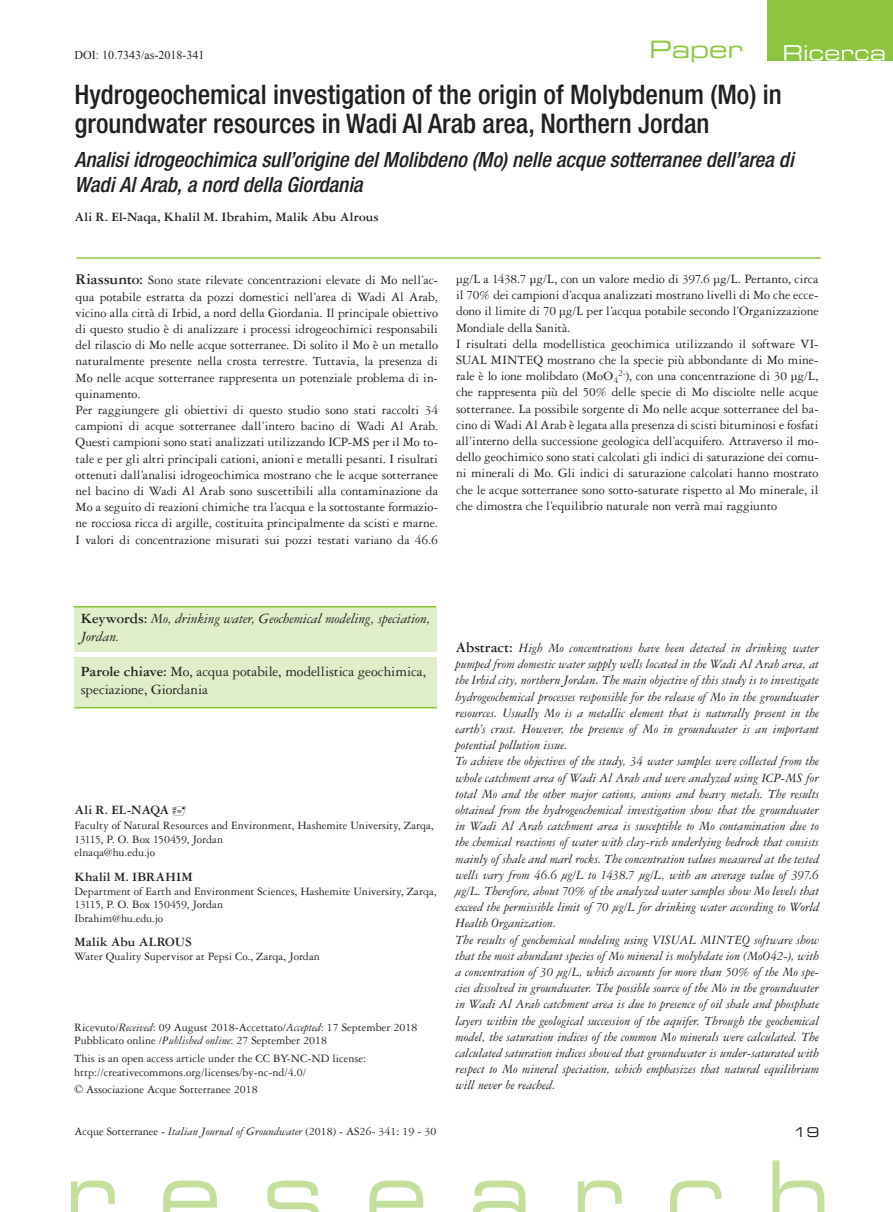
<style>
.page{position:relative;width:893px;height:1212px;background:#fff}
.page>*{position:absolute;margin:0;border:0;box-sizing:border-box;transform-origin:0 0}
.t1{font:500 condensed 27px/28.5px "Helvetica Neue LT Std";color:#231f20}
.t2{font:24px "Eurostile LT Std Ex 2";color:#8bc63e}
.t3{font:italic 500 condensed 21px/25.2px "Helvetica Neue LT Std";color:#231f20}
.t4{font:15px/18px "Garamond 3 LT Std";letter-spacing:-.005em;color:#231f20}
.t5{font:italic 15px/18px "Garamond 3 LT Std";letter-spacing:-.005em;color:#231f20}
.t6{font:13.5px/16.2px "Garamond 3 LT Std";color:#231f20}
.t7{font:italic 13.5px/16.2px "Garamond 3 LT Std";color:#231f20}
.t8{font:700 13.5px "Garamond 3 LT Std";letter-spacing:.015em;color:#231f20}
.t9{font:13.5px "Eurostile LT Std Ex 2";color:#231f20}
.t10{font:12px/13.5px "Garamond 3 LT Std";color:#231f20}
.t11{font:12px "Times New Roman";color:#231f20}
.s1{font-weight:700;font-size:15.75px}
.s2{font-weight:700;font-style:normal}
.s3{font-size:13.5px}
.s4{font-weight:700}
.s5{font-style:italic}
.s6{font-family:"Times New Roman"}
.s7{font-weight:700;font-style:normal;font-size:15px}
</style>
<div class="page">
<svg style="left:71px;top:1160px;width:753px;height:52px"></svg>
<hr style="left:77px;top:257px;width:744px;height:2px;background:#8bc63e">
<div style="left:74px;top:657px;width:363px;height:50px;background:#dfedcb"></div>
<div style="left:74px;top:607px;width:363px;height:44px;background:#dfedcb"></div>
<hr style="left:74px;top:606px;width:362px;height:1px;background:#8bc63e">
<hr style="left:74px;top:707px;width:363px;height:1px;background:#8bc63e">
<div style="left:767px;top:0;width:126px;height:61px;background:#8bc63e"></div>
<svg style="left:784px;top:45px;width:100px;height:16px"></svg>
<p class="t11" style="left:74px;top:47px;width:131px">DOI: 10.7343/as-2018-341</p>
<h2 class="t2" style="left:649px;top:33px;width:95px">Paper</h2>
<h1 class="t1" style="left:74px;top:80px;width:709px">Hydrogeochemical investigation of the origin of Molybdenum (Mo) in groundwater resources in Wadi Al Arab area, Northern Jordan</h1>
<h3 class="t3" style="left:74px;top:147px;width:721px">Analisi idrogeochimica sull’origine del Molibdeno (Mo) nelle acque sotterranee dell’area di<br>Wadi Al Arab, a nord della Giordania</h3>
<p class="t8" style="left:74px;top:209px;width:306px">Ali R. El-Naqa, Khalil M. Ibrahim, Malik Abu Alrous</p>
<p class="t6" style="left:76px;top:272px;width:364px"><span class="s1">Riassunto:</span> Sono state rilevate concentrazioni elevate di Mo nell’ac&shy;qua potabile estratta da pozzi domestici nell’area di Wadi Al Arab, vicino alla città di Irbid, a nord della Giordania. Il principale obiettivo di questo studio è di analizzare i processi idrogeochimici responsabili del rilascio di Mo nelle acque sotterranee. Di solito il Mo è un metallo naturalmente presente nella crosta terrestre. Tuttavia, la presenza di Mo nelle acque sotterranee rappresenta un potenziale problema di in&shy;quinamento.<br>Per raggiungere gli obiettivi di questo studio sono stati raccolti 34 campioni di acque sotterranee dall’intero bacino di Wadi Al Arab.<br>Questi campioni sono stati analizzati utilizzando ICP-MS per il Mo to&shy;tale e per gli altri principali cationi, anioni e metalli pesanti. I risultati ottenuti dall’analisi idrogeochimica mostrano che le acque sotterranee nel bacino di Wadi Al Arab sono suscettibili alla contaminazione da Mo a seguito di reazioni chimiche tra l’acqua e la sottostante formazio&shy;ne rocciosa ricca di argille, costituita principalmente da scisti e marne.<br>I valori di concentrazione misurati sui pozzi testati variano da 46.6</p>
<p class="t6" style="left:456px;top:271px;width:364px">μg/L a 1438.7 μg/L, con un valore medio di 397.6 μg/L. Pertanto, circa il 70% dei campioni d’acqua analizzati mostrano livelli di Mo che ecce&shy;dono il limite di 70 μg/L per l’acqua potabile secondo l’Organizzazione Mondiale della Sanità.<br>I risultati della modellistica geochimica utilizzando il software VI-SUAL MINTEQ mostrano che la specie più abbondante di Mo mine&shy;rale è lo ione molibdato (MoO<sub>4</sub><sup>2-</sup>), con una concentrazione di 30 μg/L, che rappresenta più del 50% delle specie di Mo disciolte nelle acque sotterranee. La possibile sorgente di Mo nelle acque sotterranee del ba&shy;cino di Wadi Al Arab è legata alla presenza di scisti bituminosi e fosfati all’interno della successione geologica dell’acquifero. Attraverso il mo&shy;dello geochimico sono stati calcolati gli indici di saturazione dei comu&shy;ni minerali di Mo. Gli indici di saturazione calcolati hanno mostrato che le acque sotterranee sono sotto-saturate rispetto al Mo minerale, il che dimostra che l’equilibrio naturale non verrà mai raggiunto</p>
<p class="t5" style="left:81px;top:610px;width:351px"><span class="s2">Keywords:</span> Mo, drinking water, Geochemical modeling, speciation,<br>Jordan<span class="s3">.</span></p>
<p class="t4" style="left:81px;top:662px;width:347px"><span class="s4">Parole chiave:</span> Mo, acqua potabile, modellistica geochimica, speciazione, Giordania</p>
<p class="t8" style="left:74px;top:802px;width:93px">Ali R. El-Naqa</p>
<p class="t10" style="left:74px;top:819px;width:361px">Faculty of Natural Resources and Environment, Hashemite University, Zarqa,<br>13115, P. O. Box 150459, Jordan<br>elnaqa@hu.edu.jo</p>
<p class="t8" style="left:74px;top:869px;width:105px">Khalil M. Ibrahim</p>
<p class="t10" style="left:74px;top:884px;width:364px">Department of Earth and Environment Sciences, Hashemite University, Zarqa,<br>13115, P. O. Box 150459, Jordan<br>Ibrahim@hu.edu.jo</p>
<p class="t8" style="left:74px;top:935px;width:119px">Malik Abu Alrous</p>
<p class="t10" style="left:74px;top:949px;width:247px">Water Quality Supervisor at Pepsi Co., Zarqa, Jordan</p>
<p class="t10" style="left:74px;top:1020px;width:345px">Ricevuto/<span class="s5">Received</span>: 09 August 2018-Accettato/<span class="s5">Accepted</span>: 17 September 2018<br>Pubblicato online /<span class="s5">Published online</span>: 27 September 2018</p>
<p class="t10" style="left:74px;top:1052px;width:294px">This is an open access article under the CC BY-NC-ND license: http://creativecommons.org/licenses/by-nc-nd/4.0/</p>
<p class="t10" style="left:74px;top:1083px;width:185px"><span class="s6">©</span> Associazione Acque Sotterranee 2018</p>
<p class="t10" style="left:74px;top:1124px;width:363px">Acque Sotterranee - <span class="s5">Italian Journal of Groundwater</span> (2018) - AS26- 341: 19 - 30</p>
<p class="t7" style="left:455px;top:640px;width:365px"><span class="s7">Abstract:</span> High Mo concentrations have been detected in drinking water pumped from domestic water supply wells located in the Wadi Al Arab area, at the Irbid city, northern Jordan. The main objective of this study is to investigate hydrogeochemical processes responsible for the release of Mo in the groundwater resources. Usually Mo is a metallic element that is naturally present in the earth’s crust. However, the presence of Mo in groundwater is an important potential pollution issue.<br>To achieve the objectives of the study, 34 water samples were collected from the whole catchment area of Wadi Al Arab and were analyzed using ICP-MS for total Mo and the other major cations, anions and heavy metals. The results obtained from the hydrogeochemical investigation show that the groundwater in Wadi Al Arab catchment area is susceptible to Mo contamination due to the chemical reactions of water with clay-rich underlying bedrock that consists mainly of shale and marl rocks. The concentration values measured at the tested wells vary from 46.6 μg/L to 1438.7 μg/L, with an average value of 397.6 μg/L. Therefore, about 70% of the analyzed water samples show Mo levels that exceed the permissible limit of 70 μg/L for drinking water according to World Health Organization.<br>The results of geochemical modeling using VISUAL MINTEQ software show that the most abundant species of Mo mineral is molybdate ion (MoO42-), with a concentration of 30 μg/L, which accounts for more than 50% of the Mo spe&shy;cies dissolved in groundwater. The possible source of the Mo in the groundwater in Wadi Al Arab catchment area is due to presence of oil shale and phosphate layers within the geological succession of the aquifer. Through the geochemical model, the saturation indices of the common Mo minerals were calculated. The calculated saturation indices showed that groundwater is under-saturated with respect to Mo mineral speciation, which emphasizes that natural equilibrium will never be reached.</p>
<p class="t9" style="left:794px;top:1123px;width:28px">19</p>
</div>
